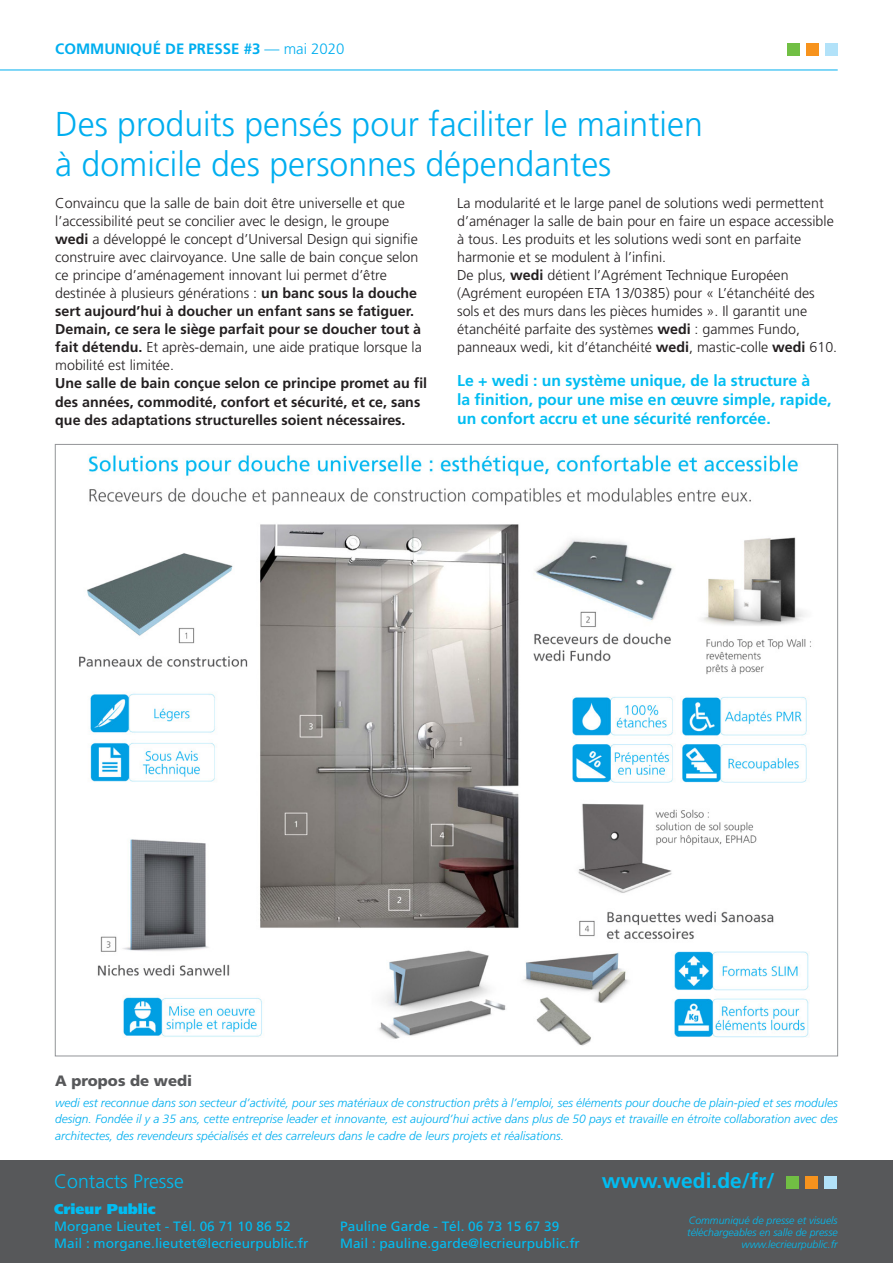
<style>
.page{position:relative;width:893px;height:1263px;background:#fff}
.page>*{position:absolute;margin:0;border:0;box-sizing:border-box;transform-origin:0 0}
.t1{font:300 34.5px/40.5px "Frutiger";color:#00aeef}
.t2{font:700 21px "Frutiger";color:#01bdf2}
.t3{font:300 19.5px "Frutiger";color:#01bdf2}
.t4{font:700 15.75px/18.8px "Frutiger";color:#01bdf2}
.t5{font:700 15px "Frutiger";color:#00aeef}
.t6{font:900 15px "Frutiger";color:#57585a}
.t7{font:300 14.25px/18px "Frutiger";color:#231f20}
.t8{font:900 14.25px "Frutiger";color:#01bdf2}
.t9{font:13.5px "Frutiger";color:#01bdf2}
.t10{font:italic 300 12px/16.5px "Frutiger";color:#00aeef;text-align:justify}
.t11{font:italic 300 10.5px/12px "Frutiger";color:#01bdf2;text-align:right}
.s1{font-weight:300}
.s2{font-weight:700}
</style>
<div class="page">
<div style="left:787px;top:43px;width:12px;height:13px;background:#71bf44"></div>
<div style="left:806px;top:43px;width:13px;height:13px;background:#f7931d"></div>
<div style="left:825px;top:43px;width:13px;height:13px;background:#b2e2f9"></div>
<hr style="left:0;top:70px;width:838px;height:1px;background:#00aeef">
<img style="left:79px;top:455px;width:732px;height:591px">
<div style="left:0;top:1161px;width:893px;height:102px;background:#57585a"></div>
<div style="left:786px;top:1176px;width:12px;height:12px;background:#71bf44"></div>
<div style="left:805px;top:1176px;width:12px;height:12px;background:#f7931d"></div>
<div style="left:824px;top:1176px;width:13px;height:12px;background:#b2e2f9"></div>
<p class="t5" style="left:55px;top:40px;width:291px">COMMUNIQUÉ DE PRESSE #3 <span class="s1">— mai 2020</span></p>
<p class="t1" style="left:55px;top:104px;width:649px">Des produits pensés pour faciliter le maintien à domicile des personnes dépendantes</p>
<p class="t7" style="left:55px;top:195px;width:373px">Convaincu que la salle de bain doit être universelle et que l’accessibilité peut se concilier avec le design, le groupe<br><span class="s2">wedi</span> a développé le concept d’Universal Design qui signifie construire avec clairvoyance. Une salle de bain conçue selon ce principe d’aménagement innovant lui permet d’être destinée à plusieurs générations : <span class="s2">un banc sous la douche sert aujourd’hui à doucher un enfant sans se fatiguer.<br>Demain, ce sera le siège parfait pour se doucher tout à fait détendu.</span> Et après-demain, une aide pratique lorsque la mobilité est limitée.<br><span class="s2">Une salle de bain conçue selon ce principe promet au fil des années, commodité, confort et sécurité, et ce, sans que des adaptations structurelles soient nécessaires.</span></p>
<p class="t7" style="left:457px;top:195px;width:378px">La modularité et le large panel de solutions wedi permettent d’aménager la salle de bain pour en faire un espace accessible à tous. Les produits et les solutions wedi sont en parfaite harmonie et se modulent à l’infini.</p>
<p class="t7" style="left:457px;top:267px;width:382px">De plus, <span class="s2">wedi</span> détient l’Agrément Technique Européen (Agrément européen ETA 13/0385) pour « L’étanchéité des sols et des murs dans les pièces humides ». Il garantit une étanchéité parfaite des systèmes <span class="s2">wedi</span> : gammes Fundo, panneaux wedi, kit d’étanchéité <span class="s2">wedi</span>, mastic-colle <span class="s2">wedi</span> 610.</p>
<p class="t4" style="left:457px;top:371px;width:376px">Le + wedi : un système unique, de la structure à<br>la finition, pour une mise en œuvre simple, rapide, un confort accru et une sécurité renforcée.</p>
<p class="t6" style="left:55px;top:1072px;width:138px">A propos de wedi</p>
<p class="t10" style="left:55px;top:1095px;width:784px">wedi est reconnue dans son secteur d’activité, pour ses matériaux de construction prêts à l’emploi, ses éléments pour douche de plain-pied et ses modules design. Fondée il y a 35 ans, cette entreprise leader et innovante, est aujourd’hui active dans plus de 50 pays et travaille en étroite collaboration avec des architectes, des revendeurs spécialisés et des carreleurs dans le cadre de leurs projets et réalisations.</p>
<p class="t3" style="left:54px;top:1170px;width:131px">Contacts Presse</p>
<p class="t8" style="left:54px;top:1200px;width:103px">Crieur Public</p>
<p class="t9" style="left:54px;top:1218px;width:238px">Morgane Lieutet - Tél. 06 71 10 86 52</p>
<p class="t9" style="left:54px;top:1235px;width:256px">Mail : morgane.lieutet@lecrieurpublic.fr</p>
<p class="t2" style="left:602px;top:1169px;width:174px">www.wedi.de/fr/</p>
<p class="t11" style="left:687px;top:1214px;width:152px">Communiqué de presse et visuels téléchargeables en salle de presse www.lecrieurpublic.fr</p>
<p class="t9" style="left:340px;top:1218px;width:221px">Pauline Garde - Tél. 06 73 15 67 39</p>
<p class="t9" style="left:340px;top:1235px;width:241px">Mail : pauline.garde@lecrieurpublic.fr</p>
</div>
